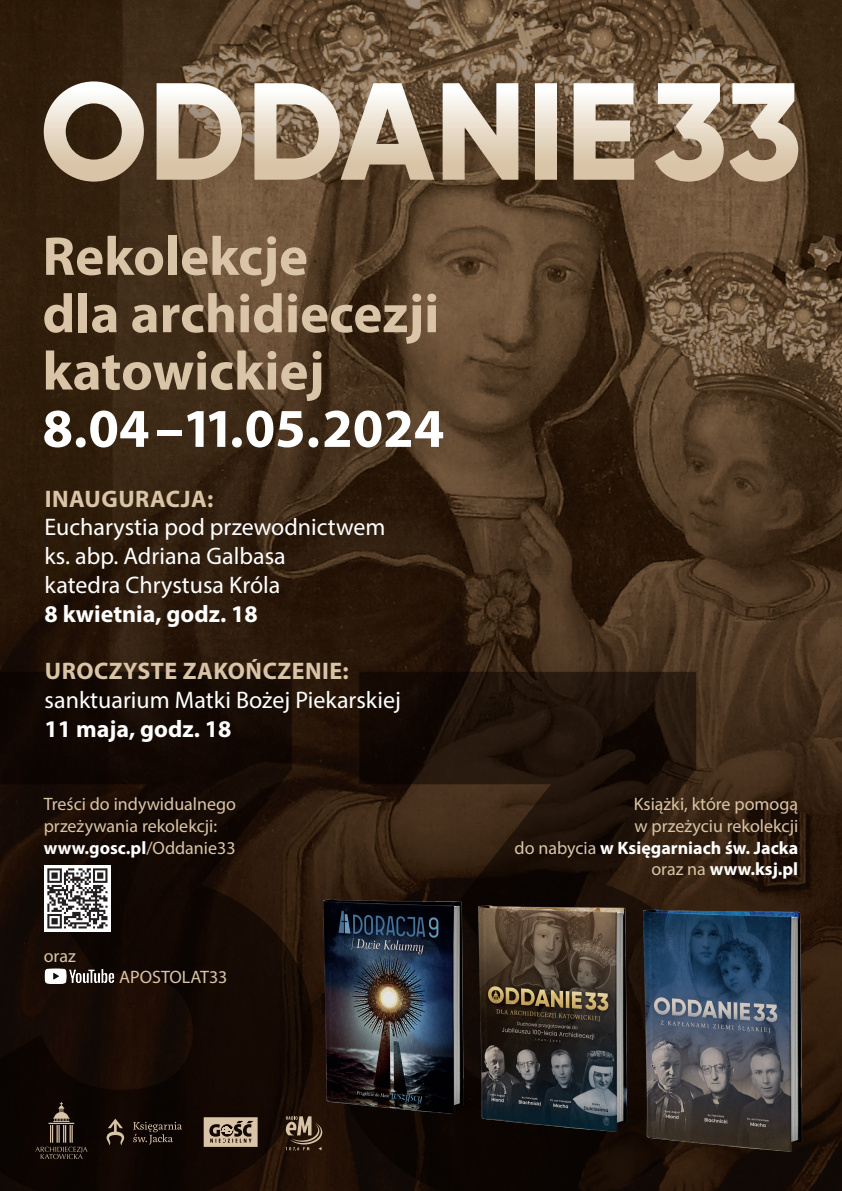
<style>
.page{position:relative;width:842px;height:1191px;background:#fff}
.page>*{position:absolute;margin:0;border:0;box-sizing:border-box;transform-origin:0 0}
.t1{font:700 55px/57.3px "Myriad Pro";color:#d9c4a7}
.t2{font:700 55px "Myriad Pro";color:#fff}
.t3{font:24px/28.8px "Myriad Pro";color:#fff}
.t4{font:700 24px "Myriad Pro";letter-spacing:.02em;color:#d9c4a7}
.t5{font:700 24px "Myriad Pro";color:#fff}
.t6{font:18px/21.6px "Myriad Pro";color:#d9c4a7;text-align:right}
.s1{font-weight:700;color:#fff}
</style>
<div class="page">
<img style="left:0;top:0;width:842px;height:1191px">
<svg style="left:44px;top:81px;width:754px;height:101px;background:#a99884"></svg>
<svg style="left:0;top:672px;width:717px;height:519px;background:#1b0f07"></svg>
<svg style="left:35px;top:1102px;width:52px;height:57px;background:#2b211b"></svg>
<svg style="left:107px;top:1118px;width:17px;height:27px"></svg>
<svg style="left:133px;top:1121px;width:49px;height:23px"></svg>
<svg style="left:204px;top:1117px;width:54px;height:29px;background:#a9967f"></svg>
<svg style="left:286px;top:1116px;width:36px;height:35px"></svg>
<img style="left:323px;top:899px;width:179px;height:215px">
<img style="left:479px;top:905px;width:188px;height:227px">
<img style="left:643px;top:909px;width:199px;height:243px">
<img style="left:44px;top:967px;width:71px;height:17px">
<img style="left:45px;top:865px;width:66px;height:66px">
<h1 class="t1" style="left:43px;top:226px;width:398px">Rekolekcje<br>dla archidiecezji katowickiej</h1>
<h1 class="t2" style="left:43px;top:392px;width:403px">8.04 –11.05.2024</h1>
<h2 class="t4" style="left:45px;top:483px;width:170px">INAUGURACJA:</h2>
<h2 class="t3" style="left:45px;top:512px;width:342px">Eucharystia pod przewodnictwem ks. abp. Adriana Galbasa<br>katedra Chrystusa Króla</h2>
<h2 class="t5" style="left:45px;top:598px;width:215px">8 kwietnia, godz. 18</h2>
<h2 class="t4" style="left:45px;top:655px;width:305px">UROCZYSTE ZAKOŃCZENIE:</h2>
<h2 class="t3" style="left:45px;top:685px;width:358px">sanktuarium Matki Bożej Piekarskiej</h2>
<h2 class="t5" style="left:45px;top:713px;width:188px">11 maja, godz. 18</h2>
<p class="t6" style="left:44px;top:793px;width:194px;text-align:left">Treści do indywidualnego przeżywania rekolekcji: <span class="s1">www.gosc.pl</span>/Oddanie33</p>
<p class="t6" style="left:44px;top:944px;width:34px">oraz</p>
<p class="t6" style="left:119px;top:966px;width:110px">APOSTOLAT33</p>
<p class="t6" style="left:514px;top:793px;width:285px">Książki, które pomogą<br>w przeżyciu rekolekcji<br>do nabycia <span class="s1">w Księgarniach św. Jacka </span>oraz na <span class="s1">www.ksj.pl</span></p>
</div>
